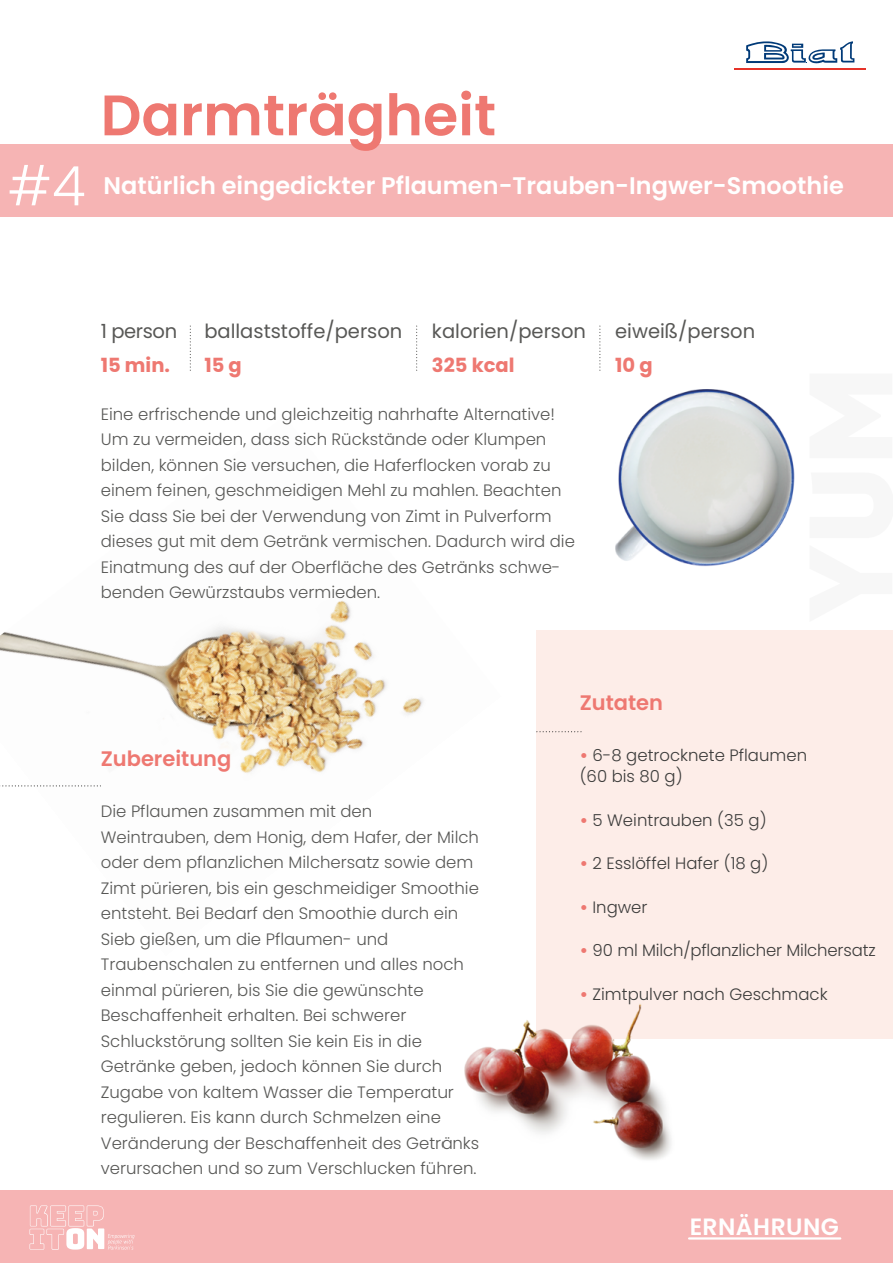
<style>
.page{position:relative;width:893px;height:1263px;background:#fff}
.page>*{position:absolute;margin:0;border:0;box-sizing:border-box;transform-origin:0 0}
.t1{font:600 57px "Poppins";color:#ee7871}
.t2{font:300 54.6px "Poppins";color:#fff}
.t3{font:600 24px "Poppins";color:#fff}
.t4{font:600 23.55px "Poppins";letter-spacing:.02em;color:#fff}
.t5{font:600 21px "Poppins";color:#ee7871}
.t6{font:19.5px "Poppins";color:#585856}
.t7{font:700 19.5px "Poppins";color:#ee7871}
.t8{font:300 16.5px/25.5px "Poppins";color:#585856}
.t9{font:300 16.5px/21px "Poppins";color:#3c3c3b}
.s1{font-weight:700;color:#ee7871}
</style>
<div class="page">
<svg style="left:190px;top:326px;width:1px;height:45px"></svg>
<svg style="left:416px;top:326px;width:1px;height:45px"></svg>
<svg style="left:599px;top:326px;width:1px;height:45px"></svg>
<div style="left:0;top:1191px;width:893px;height:72px;background:#f6b4b4"></div>
<hr style="left:689px;top:1237px;width:151px;height:2px;background:#fff">
<img style="left:0;top:600px;width:423px;height:187px">
<div style="left:536px;top:631px;width:357px;height:408px;background:#fdede8"></div>
<svg style="left:537px;top:731px;width:45px;height:1px"></svg>
<svg style="left:0;top:785px;width:100px;height:1px"></svg>
<div style="left:0;top:145px;width:893px;height:72px;background:#f6b4b4"></div>
<svg style="left:746px;top:41px;width:108px;height:23px"></svg>
<hr style="left:735px;top:68px;width:131px;height:1px;background:#e63329">
<svg style="left:30px;top:1205px;width:104px;height:45px"></svg>
<img style="left:615px;top:389px;width:180px;height:178px">
<img style="left:464px;top:1004px;width:207px;height:156px">
<h1 class="t1" style="left:101px;top:82px;width:397px">Darmträgheit</h1>
<h2 class="t2" style="left:8px;top:155px;width:79px">#4</h2>
<h3 class="t3" style="left:104px;top:172px;width:742px">Natürlich eingedickter Pflaumen-Trauben-Ingwer-Smoothie</h3>
<p class="t6" style="left:101px;top:320px;width:78px">1 person</p>
<p class="t7" style="left:101px;top:354px;width:71px">15 min.</p>
<p class="t6" style="left:204px;top:320px;width:200px">ballaststoffe/person</p>
<p class="t7" style="left:204px;top:354px;width:39px">15 g</p>
<p class="t6" style="left:432px;top:320px;width:156px">kalorien/person</p>
<p class="t7" style="left:432px;top:354px;width:84px">325 kcal</p>
<p class="t8" style="left:101px;top:401px;width:476px">Eine erfrischende und gleichzeitig nahrhafte Alternative!<br>Um zu vermeiden, dass sich Rückstände oder Klumpen bilden, können Sie versuchen, die Haferflocken vorab zu einem feinen, geschmeidigen Mehl zu mahlen. Beachten Sie dass Sie bei der Verwendung von Zimt in Pulverform dieses gut mit dem Getränk vermischen. Dadurch wird die Einatmung des auf der Oberfläche des Getränks schwe&shy;benden Gewürzstaubs vermieden.</p>
<p class="t6" style="left:615px;top:319px;width:142px">eiweiß/person</p>
<p class="t7" style="left:615px;top:354px;width:39px">10 g</p>
<p class="t5" style="left:101px;top:747px;width:132px">Zubereitung</p>
<p class="t8" style="left:101px;top:799px;width:380px">Die Pflaumen zusammen mit den Weintrauben, dem Honig, dem Hafer, der Milch oder dem pflanzlichen Milchersatz sowie dem Zimt pürieren, bis ein geschmeidiger Smoothie entsteht. Bei Bedarf den Smoothie durch ein Sieb gießen, um die Pflaumen- und Traubenschalen zu entfernen und alles noch einmal pürieren, bis Sie die gewünschte Beschaffenheit erhalten. Bei schwerer Schluckstörung sollten Sie kein Eis in die Getränke geben, jedoch können Sie durch Zugabe von kaltem Wasser die Temperatur regulieren. Eis kann durch Schmelzen eine Veränderung der Beschaffenheit des Getränks verursachen und so zum Verschlucken führen.</p>
<p class="t5" style="left:580px;top:691px;width:85px">Zutaten</p>
<p class="t9" style="left:580px;top:745px;width:229px"><span class="s1">•</span> 6-8 getrocknete Pflaumen (60 bis 80 g)</p>
<p class="t9" style="left:580px;top:809px;width:188px"><span class="s1">•</span> 5 Weintrauben (35 g)</p>
<p class="t9" style="left:580px;top:853px;width:190px"><span class="s1">•</span> 2 Esslöffel Hafer (18 g)</p>
<p class="t9" style="left:580px;top:896px;width:69px"><span class="s1">•</span> Ingwer</p>
<p class="t9" style="left:580px;top:940px;width:297px"><span class="s1">•</span> 90 ml Milch/pflanzlicher Milchersatz</p>
<p class="t9" style="left:580px;top:983px;width:249px"><span class="s1">•</span> Zimtpulver nach Geschmack</p>
<h3 class="t4" style="left:689px;top:1213px;width:151px">ERNÄHRUNG</h3>
</div>
